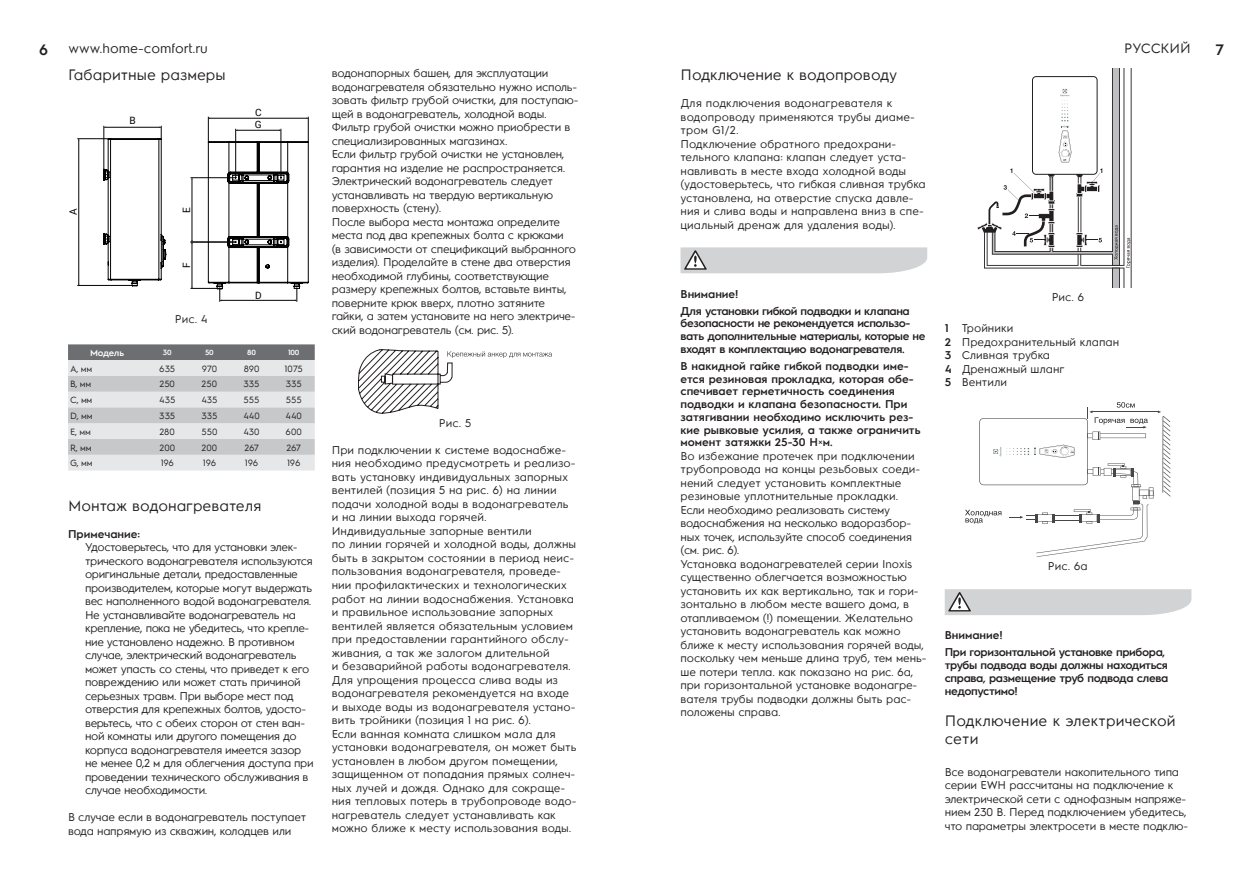
<style>
.page{position:relative;width:1259px;height:893px;background:#fff}
.page>*{position:absolute;margin:0;border:0;box-sizing:border-box;transform-origin:0 0}
.t1{font:15px/18px "Electrolux Sans C";color:#231f20}
.t2{font:600 15px "Electrolux Sans C";color:#231f20}
.t3{font:13.5px "Electrolux Sans C";color:#231f20}
.t4{font:11.25px/13.5px "Electrolux Sans C";letter-spacing:-.025em;color:#231f20}
.t5{font:11.25px/13.5px "Electrolux Sans C";color:#231f20}
.t6{font:600 11.25px/12.8px "Electrolux Sans C";letter-spacing:-.035em;color:#231f20}
.t7{font:600 11.25px "Electrolux Sans C";color:#231f20}
.t8{font:10.05px/12px "Roboto";color:#020303}
.t9{font:9px "Electrolux Sans C";letter-spacing:-.005em;color:#231f20}
.t10{font:600 9px "Electrolux Sans C";letter-spacing:-.025em;color:#fff}
.t11{font:600 7.5px "Electrolux Sans C";letter-spacing:-.025em;color:#fff}
.s1{font-weight:600}
</style>
<div class="page">
<hr style="left:78px;top:138px;width:31px;height:1px;background:#030304">
<hr style="left:78px;top:285px;width:54px;height:1px;background:#030304">
<svg style="left:191px;top:117px;width:118px;height:184px"></svg>
<svg style="left:104px;top:126px;width:62px;height:160px"></svg>
<hr style="left:78px;top:140px;width:1px;height:144px;background:#030304">
<svg style="left:68px;top:344px;width:247px;height:127px;background:#cbccce"></svg>
<svg style="left:358px;top:349px;width:194px;height:64px"></svg>
<svg style="left:680px;top:247px;width:247px;height:26px;background:#d0d2d3"></svg>
<svg style="left:977px;top:68px;width:154px;height:219px"></svg>
<svg style="left:965px;top:402px;width:205px;height:155px"></svg>
<svg style="left:944px;top:589px;width:247px;height:26px;background:#d0d2d3"></svg>
<h1 class="t2" style="left:39px;top:41px;width:10px">6</h1>
<p class="t3" style="left:69px;top:41px;width:141px">www.home-comfort.ru</p>
<p class="t3" style="left:1124px;top:39px;width:68px">РУССКИЙ</p>
<h1 class="t2" style="left:1215px;top:41px;width:10px">7</h1>
<h1 class="t1" style="left:68px;top:65px;width:159px">Габаритные размеры</h1>
<p class="t4" style="left:332px;top:66px;width:248px">водонапорных башен, для эксплуатации водонагревателя обязательно нужно исполь&shy;зовать фильтр грубой очистки, для поступаю&shy;щей в водонагреватель, холодной воды.<br>Фильтр грубой очистки можно приобрести в специализированных магазинах.<br>Если фильтр грубой очистки не установлен, гарантия на изделие не распространяется.<br>Электрический водонагреватель следует устанавливать на твердую вертикальную поверхность (стену).<br>После выбора места монтажа определите места под два крепежных болта с крюками<br>(в зависимости от спецификаций выбранного изделия). Проделайте в стене два отверстия необходимой глубины, соответствующие размеру крепежных болтов, вставьте винты, поверните крюк вверх, плотно затяните гайки, а затем установите на него электриче&shy;ский водонагреватель (см. рис. 5).</p>
<h1 class="t1" style="left:680px;top:65px;width:218px">Под клю че ние к во до про во ду</h1>
<p class="t5" style="left:680px;top:96px;width:247px">Для подключения водонагревателя к водопроводу применяются трубы диаме&shy;тром G1/2.<br>Подключение обратного предохрани&shy;тельного клапана: клапан следует уста&shy;навливать в месте входа холодной воды (удостоверьтесь, что гибкая сливная трубка установлена, на отверстие спуска давле&shy;ния и слива воды и направлена вниз в спе&shy;циальный дренаж для удаления воды).</p>
<p class="t8" style="left:129px;top:115px;width:8px">B</p>
<p class="t8" style="left:255px;top:106px;width:8px">C<br>G</p>
<p class="t8" style="left:181px;top:213px;width:7px;rotate:-90deg">E</p>
<p class="t8" style="left:67px;top:215px;width:8px;rotate:-90deg">A</p>
<p class="t8" style="left:181px;top:268px;width:7px;rotate:-90deg">F</p>
<p class="t6" style="left:680px;top:284px;width:231px;line-height:17px">Внимание!<br>Для установки гибкой подводки и клапана</p>
<p class="t6" style="left:680px;top:316px;width:246px">безопасности не рекомендуется использо&shy;вать дополнительные материалы, которые не входят в комплектацию водонагревателя.</p>
<p class="t4" style="left:680px;top:359px;width:248px"><span class="s1">В накидной гайке гибкой подводки име&shy;ется резиновая прокладка, которая обе&shy;спечивает герметичность соединения подводки и клапана безопасности. При затягивании необходимо исключить рез&shy;кие рывковые усилия, а также ограничить момент затяжки 25-30 Н</span>×<span class="s1">м.<br></span>Во избежание протечек при подключении трубопровода на концы резьбовых соеди&shy;нений следует установить комплектные резиновые уплотнительные прокладки.<br>Если необходимо реализовать систему водоснабжения на несколько водоразбор&shy;ных точек, используйте способ соединения (см. рис. 6).<br>Установка водонагревателей серии Inoxis существенно облегчается возможностью установить их как вертикально, так и гори&shy;зонтально в любом месте вашего дома, в отапливаемом (!) помещении. Желательно установить водонагреватель как можно ближе к месту использования горячей воды, поскольку чем меньше длина труб, тем мень&shy;ше потери тепла. как показано на рис. 6а, при горизонтальной установке водонагре&shy;вателя трубы подводки должны быть рас&shy;положены справа.</p>
<p class="t8" style="left:255px;top:289px;width:8px">D</p>
<p class="t4" style="left:1051px;top:289px;width:34px">Рис. 6</p>
<p class="t5" style="left:944px;top:321px;width:176px"><span class="s1">1</span> Тройники<br><span class="s1">2</span> Предохранительный клапан<br><span class="s1">3</span> Сливная трубка<br><span class="s1">4</span> Дренажный шланг<br><span class="s1">5</span> Вентили</p>
<p class="t4" style="left:175px;top:312px;width:34px">Рис. 4</p>
<p class="t10" style="left:90px;top:346px;width:35px">Модель</p>
<p class="t11" style="left:163px;top:348px;width:10px">30</p>
<p class="t11" style="left:205px;top:348px;width:10px">50</p>
<p class="t11" style="left:247px;top:348px;width:10px">80</p>
<p class="t11" style="left:288px;top:348px;width:13px">100</p>
<p class="t9" style="left:70px;top:362px;width:24px">А, мм</p>
<p class="t9" style="left:159px;top:362px;width:18px">635</p>
<p class="t9" style="left:202px;top:362px;width:17px">970</p>
<p class="t9" style="left:244px;top:362px;width:17px">890</p>
<p class="t9" style="left:285px;top:362px;width:20px">1075</p>
<p class="t9" style="left:70px;top:378px;width:23px">В, мм</p>
<p class="t9" style="left:159px;top:378px;width:17px">250</p>
<p class="t9" style="left:202px;top:378px;width:17px">250</p>
<p class="t9" style="left:243px;top:378px;width:18px">335</p>
<p class="t9" style="left:286px;top:378px;width:18px">335</p>
<p class="t9" style="left:70px;top:394px;width:24px">С, мм</p>
<p class="t9" style="left:159px;top:394px;width:18px">435</p>
<p class="t9" style="left:201px;top:394px;width:18px">435</p>
<p class="t9" style="left:244px;top:394px;width:17px">555</p>
<p class="t9" style="left:286px;top:394px;width:17px">555</p>
<p class="t9" style="left:70px;top:410px;width:24px">D, мм</p>
<p class="t9" style="left:159px;top:410px;width:18px">335</p>
<p class="t9" style="left:201px;top:410px;width:18px">335</p>
<p class="t9" style="left:243px;top:410px;width:18px">440</p>
<p class="t9" style="left:285px;top:410px;width:18px">440</p>
<p class="t9" style="left:70px;top:425px;width:22px">Е, мм</p>
<p class="t9" style="left:160px;top:425px;width:17px">280</p>
<p class="t9" style="left:201px;top:425px;width:17px">550</p>
<p class="t9" style="left:243px;top:425px;width:18px">430</p>
<p class="t9" style="left:286px;top:425px;width:18px">600</p>
<p class="t9" style="left:70px;top:441px;width:23px">R, мм</p>
<p class="t9" style="left:159px;top:441px;width:17px">200</p>
<p class="t9" style="left:202px;top:441px;width:17px">200</p>
<p class="t9" style="left:244px;top:441px;width:16px">267</p>
<p class="t9" style="left:286px;top:441px;width:16px">267</p>
<p class="t9" style="left:70px;top:457px;width:24px">G, мм</p>
<p class="t9" style="left:161px;top:457px;width:15px">196</p>
<p class="t9" style="left:203px;top:457px;width:15px">196</p>
<p class="t9" style="left:245px;top:457px;width:15px">196</p>
<p class="t9" style="left:287px;top:457px;width:15px">196</p>
<h1 class="t1" style="left:68px;top:495px;width:195px">Монтаж водонагревателя</h1>
<p class="t7" style="left:68px;top:526px;width:73px">Примечание:</p>
<p class="t4" style="left:85px;top:540px;width:230px">Удостоверьтесь, что для установки элек&shy;трического водонагревателя используются оригинальные детали, предоставленные производителем, ко то рые мо гут вы дер жать вес на пол нен но го во дой во до на гре ва те ля.<br>Не устанавливайте водонагреватель на крепление, пока не убедитесь, что крепле&shy;ние установлено надежно. В противном случае, электрический водонагреватель может упасть со стены, что приведет к его повреждению или может стать причиной серьезных травм. При выборе мест под отверстия для крепежных болтов, удосто&shy;верьтесь, что с обеих сторон от стен ван&shy;ной комнаты или другого помещения до корпуса водонагревателя имеется зазор не менее 0,2 м для облегчения доступа при проведении технического обслуживания в случае необходимости.</p>
<p class="t4" style="left:68px;top:810px;width:240px">В случае если в водонагреватель поступает вода напрямую из скважин, колодцев или</p>
<p class="t4" style="left:439px;top:416px;width:34px">Рис. 5</p>
<p class="t5" style="left:332px;top:443px;width:246px">При подключении к системе водоснабже&shy;ния необходимо предусмотреть и реализо&shy;вать установку индивидуальных запорных вентилей (позиция 5 на рис. 6) на линии подачи холодной воды в водонагреватель и на линии выхода горячей.<br>Индивидуальные запорные вентили<br>по линии горячей и холодной воды, должны быть в закрытом состоянии в период неис&shy;пользования водонагревателя, проведе&shy;нии профилактических и технологических работ на линии водоснабжения. Установка и правильное использование запорных вентилей является обязательным условием при предоставлении гарантийного обслу&shy;живания, а так же залогом длительной<br>и безаварийной работы водонагревателя.<br>Для упрощения процесса слива воды из водонагревателя рекомендуется на входе и выходе воды из водонагревателя устано&shy;вить тройники (позиция 1 на рис. 6).<br>Если ванная комната слишком мала для установки водонагревателя, он может быть установлен в любом другом помещении, защищенном от попадания прямых солнеч&shy;ных лучей и дождя. Однако для сокраще&shy;ния тепловых потерь в трубопроводе водо&shy;нагреватель следует устанавливать как можно ближе к месту использования воды.</p>
<p class="t4" style="left:1048px;top:559px;width:41px">Рис. 6а</p>
<p class="t6" style="left:944px;top:626px;width:222px;line-height:17px">Внимание!<br>При горизонтальной установке прибора,</p>
<p class="t6" style="left:944px;top:658px;width:225px;text-align:justify">трубы подвода воды должны находиться справа, размещение труб подвода слева недопустимо!</p>
<h1 class="t1" style="left:944px;top:711px;width:232px">Под клю че ние к элек три че с кой се ти</h1>
<p class="t4" style="left:944px;top:764px;width:245px">Все во до на гре ва те ли на ко пи тель но го ти па се рии EWH рас счи та ны на под клю че ние к элек три че с кой се ти с од но фаз ным на пря же&shy;ни ем 230 В. Пе ред под клю че ни ем убе ди тесь, что па ра ме т ры элек тро се ти в ме с те под клю-</p>
</div>
